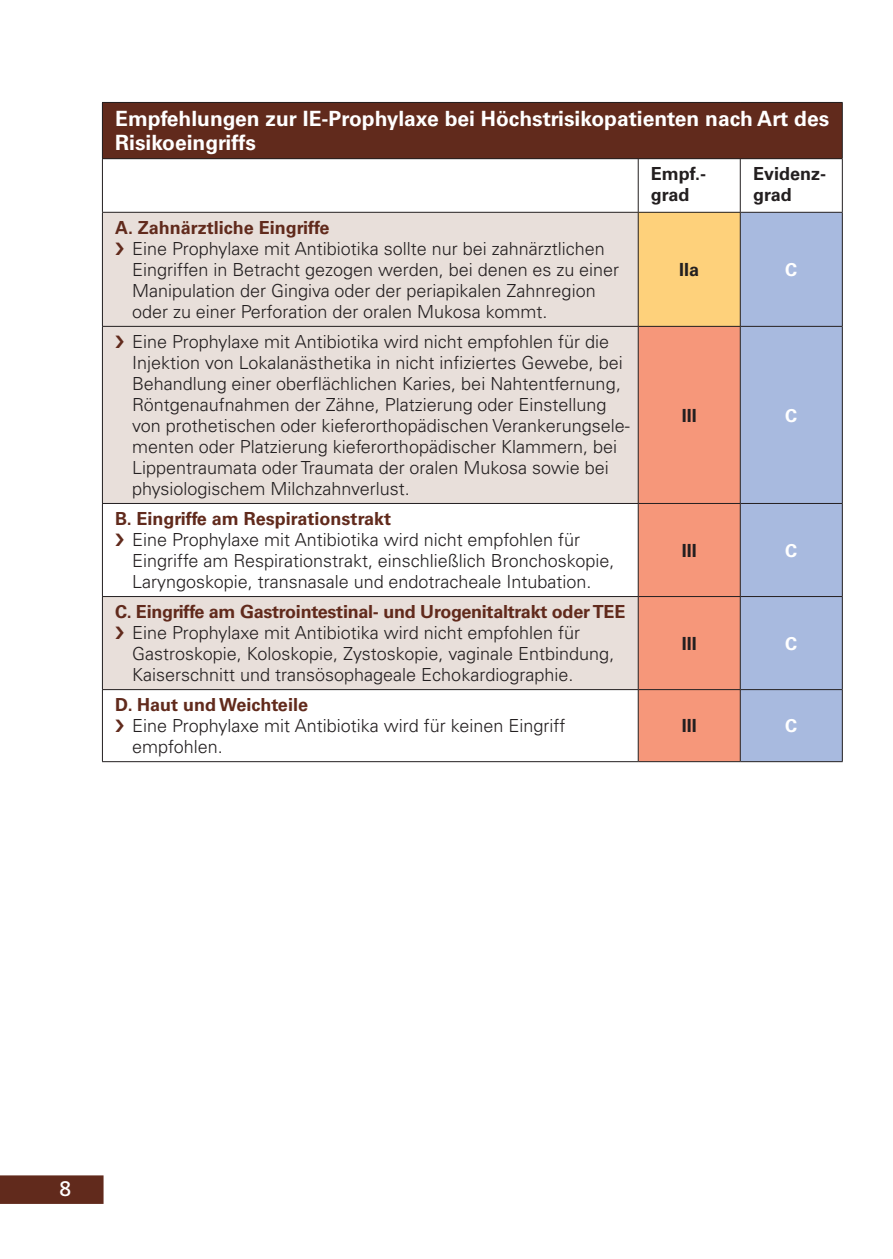
<style>
.page{position:relative;width:893px;height:1259px;background:#fff}
.page>*{position:absolute;margin:0;border:0;box-sizing:border-box;transform-origin:0 0}
.t1{font:700 21px/24px "Univers LT Pro 65";color:#fff}
.t2{font:21px "Frutiger LT Pro";color:#fff}
.t3{font:300 18px/21px "Univers LT Pro 45";color:#231f20}
.t4{font:700 18px "Univers LT Pro 65";letter-spacing:-.015em;color:#612a1c}
.t5{font:700 18px/21px "Univers LT Pro 65";color:#231f20}
.t6{font:700 18px "Univers LT Pro 65";color:#fff}
</style>
<div class="page">
<svg style="left:0;top:1175px;width:104px;height:29px;background:#642e20"></svg>
<div style="left:102px;top:102px;width:740px;height:57px;background:#612a1c"></div>
<svg style="left:103px;top:213px;width:535px;height:476px;fill:#e8dfda"></svg>
<div style="left:638px;top:212px;width:102px;height:114px;background:#fed17b"></div>
<div style="left:741px;top:213px;width:101px;height:113px;background:#a8badf"></div>
<svg style="left:639px;top:327px;width:203px;height:434px;background:#cea8ac"></svg>
<hr style="left:740px;top:326px;width:103px;height:1px;background:#231f20">
<hr style="left:638px;top:503px;width:102px;height:1px;background:#231f20">
<hr style="left:740px;top:503px;width:103px;height:1px;background:#231f20">
<hr style="left:638px;top:596px;width:102px;height:1px;background:#231f20">
<hr style="left:740px;top:596px;width:103px;height:1px;background:#231f20">
<hr style="left:102px;top:102px;width:536px;height:1px;background:#231f20">
<hr style="left:102px;top:103px;width:1px;height:55px;background:#231f20">
<hr style="left:638px;top:102px;width:102px;height:1px;background:#231f20">
<hr style="left:740px;top:102px;width:103px;height:1px;background:#231f20">
<hr style="left:842px;top:103px;width:1px;height:55px;background:#231f20">
<hr style="left:102px;top:212px;width:536px;height:1px;background:#231f20">
<hr style="left:102px;top:213px;width:1px;height:113px;background:#231f20">
<hr style="left:102px;top:326px;width:536px;height:1px;background:#231f20">
<hr style="left:102px;top:327px;width:1px;height:176px;background:#231f20">
<hr style="left:102px;top:503px;width:536px;height:1px;background:#231f20">
<hr style="left:102px;top:504px;width:1px;height:92px;background:#231f20">
<hr style="left:638px;top:212px;width:102px;height:1px;background:#231f20">
<hr style="left:638px;top:213px;width:1px;height:113px;background:#231f20">
<hr style="left:638px;top:326px;width:102px;height:1px;background:#231f20">
<hr style="left:638px;top:327px;width:1px;height:176px;background:#231f20">
<hr style="left:638px;top:504px;width:1px;height:92px;background:#231f20">
<hr style="left:740px;top:212px;width:103px;height:1px;background:#231f20">
<hr style="left:740px;top:213px;width:1px;height:113px;background:#231f20">
<hr style="left:842px;top:213px;width:1px;height:113px;background:#231f20">
<hr style="left:740px;top:327px;width:1px;height:176px;background:#231f20">
<hr style="left:842px;top:327px;width:1px;height:176px;background:#231f20">
<hr style="left:740px;top:504px;width:1px;height:92px;background:#231f20">
<hr style="left:842px;top:504px;width:1px;height:92px;background:#231f20">
<hr style="left:740px;top:597px;width:1px;height:92px;background:#231f20">
<hr style="left:842px;top:597px;width:1px;height:92px;background:#231f20">
<hr style="left:102px;top:596px;width:536px;height:1px;background:#231f20">
<hr style="left:102px;top:597px;width:1px;height:92px;background:#231f20">
<hr style="left:638px;top:597px;width:1px;height:92px;background:#231f20">
<hr style="left:102px;top:689px;width:536px;height:1px;background:#231f20">
<hr style="left:102px;top:690px;width:1px;height:71px;background:#231f20">
<hr style="left:102px;top:761px;width:536px;height:1px;background:#231f20">
<hr style="left:740px;top:689px;width:103px;height:1px;background:#231f20">
<hr style="left:842px;top:690px;width:1px;height:71px;background:#231f20">
<hr style="left:740px;top:761px;width:103px;height:1px;background:#231f20">
<hr style="left:638px;top:689px;width:102px;height:1px;background:#231f20">
<hr style="left:638px;top:690px;width:1px;height:71px;background:#231f20">
<hr style="left:740px;top:690px;width:1px;height:71px;background:#231f20">
<hr style="left:638px;top:761px;width:102px;height:1px;background:#231f20">
<hr style="left:638px;top:159px;width:1px;height:53px;background:#231f20">
<hr style="left:740px;top:159px;width:1px;height:53px;background:#231f20">
<hr style="left:102px;top:158px;width:536px;height:1px;background:#231f20">
<hr style="left:102px;top:159px;width:1px;height:53px;background:#231f20">
<hr style="left:638px;top:158px;width:102px;height:1px;background:#231f20">
<hr style="left:740px;top:158px;width:103px;height:1px;background:#231f20">
<hr style="left:842px;top:159px;width:1px;height:53px;background:#231f20">
<svg style="left:116px;top:242px;width:8px;height:13px"></svg>
<svg style="left:116px;top:335px;width:8px;height:13px"></svg>
<svg style="left:116px;top:533px;width:8px;height:13px"></svg>
<svg style="left:116px;top:626px;width:8px;height:13px"></svg>
<p class="t1" style="left:115px;top:107px;width:715px">Empfehlungen zur IE-Prophylaxe bei Höchstrisikopatienten nach Art des<br>Risikoeingriffs</p>
<p class="t5" style="left:651px;top:163px;width:57px">Empf.- grad</p>
<p class="t5" style="left:753px;top:163px;width:75px">Evidenz&shy;grad</p>
<p class="t4" style="left:115px;top:217px;width:216px">A. Zahnärztliche Eingriffe</p>
<p class="t3" style="left:132px;top:238px;width:489px">Eine Prophylaxe mit Antibiotika sollte nur bei zahnärztlichen Eingriffen in Betracht gezogen werden, bei denen es zu einer Manipulation der Gingiva oder der periapikalen Zahnregion oder zu einer Perforation der oralen Mukosa kommt.</p>
<p class="t5" style="left:679px;top:259px;width:22px">IIa</p>
<p class="t6" style="left:785px;top:259px;width:14px">C</p>
<p class="t3" style="left:132px;top:331px;width:499px">Eine Prophylaxe mit Antibiotika wird nicht empfohlen für die Injektion von Lokalanästhetika in nicht infiziertes Gewebe, bei Behandlung einer oberflächlichen Karies, bei Nahtentfernung, Röntgenaufnahmen der Zähne, Platzierung oder Einstellung von prothetischen oder kieferorthopädischen Verankerungsele&shy;menten oder Platzierung kieferorthopädischer Klammern, bei Lippentraumata oder Traumata der oralen Mukosa sowie bei physiologischem Milchzahnverlust.</p>
<p class="t5" style="left:682px;top:405px;width:17px">III</p>
<p class="t6" style="left:785px;top:404px;width:14px">C</p>
<p class="t4" style="left:115px;top:508px;width:278px">B. Eingriffe am Respirationstrakt</p>
<p class="t3" style="left:132px;top:529px;width:484px">Eine Prophylaxe mit Antibiotika wird nicht empfohlen für<br>Eingriffe am Respirationstrakt, einschließlich Bronchoskopie,<br>Laryngoskopie, transnasale und endotracheale Intubation.</p>
<p class="t5" style="left:682px;top:540px;width:17px">III</p>
<p class="t6" style="left:785px;top:539px;width:14px">C</p>
<p class="t4" style="left:115px;top:601px;width:512px">C. Eingriffe am Gastrointestinal- und Urogenitaltrakt oder TEE</p>
<p class="t3" style="left:132px;top:622px;width:484px">Eine Prophylaxe mit Antibiotika wird nicht empfohlen für<br>Gastroskopie, Koloskopie, Zystoskopie, vaginale Entbindung,<br>Kaiserschnitt und transösophageale Echokardiographie.</p>
<p class="t5" style="left:682px;top:633px;width:17px">III</p>
<p class="t6" style="left:785px;top:632px;width:14px">C</p>
<p class="t4" style="left:115px;top:694px;width:194px">D. Haut und Weichteile</p>
<p class="t3" style="left:132px;top:715px;width:435px">Eine Prophylaxe mit Antibiotika wird für keinen Eingriff empfohlen.</p>
<p class="t5" style="left:682px;top:715px;width:17px">III</p>
<p class="t6" style="left:785px;top:715px;width:14px">C</p>
<p class="t2" style="left:60px;top:1176px;width:13px">8</p>
</div>
